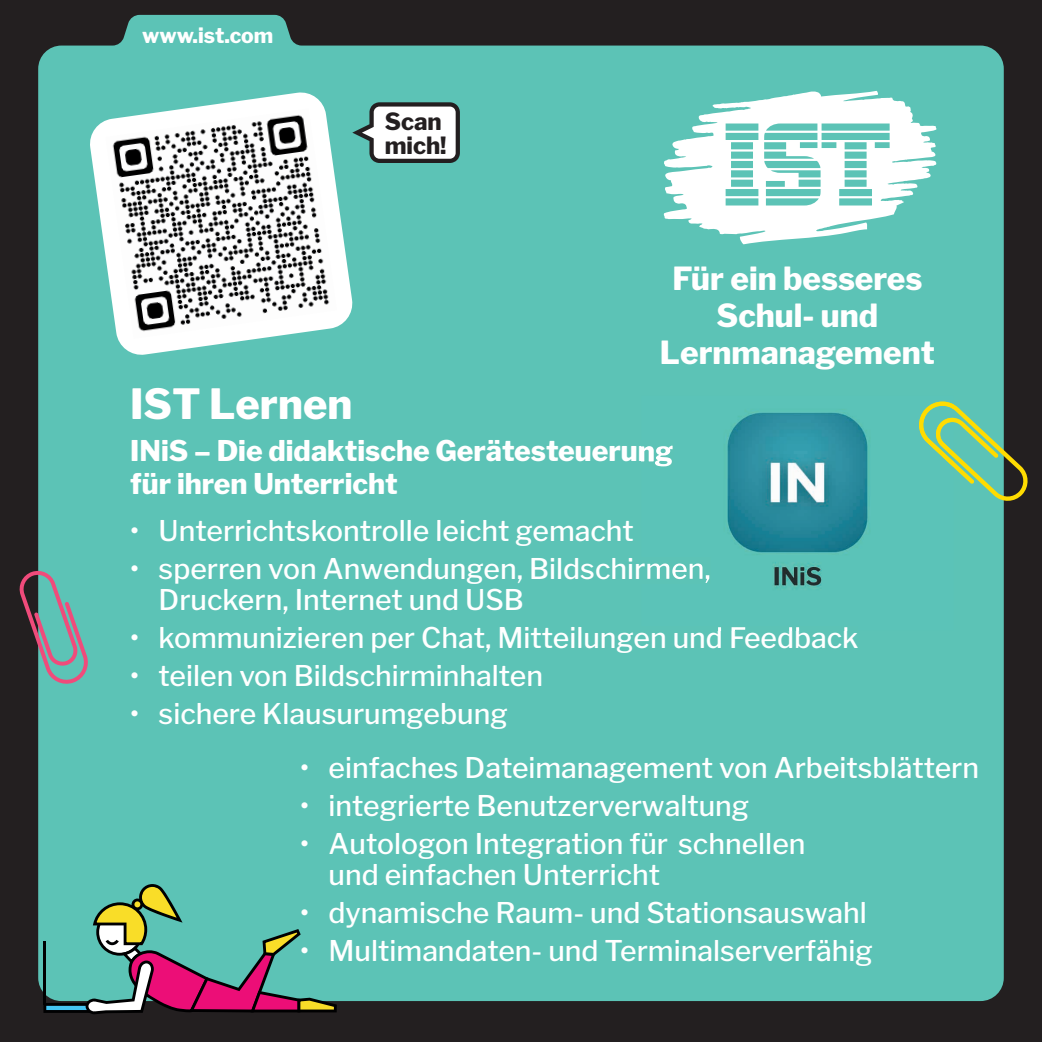
<style>
.page{position:relative;width:1042px;height:1042px;background:#231f20}
.page>*{position:absolute;margin:0;border:0;box-sizing:border-box;transform-origin:0 0}
.t1{font:800 41.3px "Libre Franklin";color:#fff}
.t2{font:800 31.68px/36.9px "Libre Franklin";color:#fff;text-align:center}
.t3{font:500 28.35px/31.5px "Libre Franklin";color:#fff}
.t4{font:800 28.35px/33.1px "Libre Franklin";color:#fff}
.t5{font:800 23.62px/23.6px "Libre Franklin";color:#231f20}
.t6{font:800 21px "Libre Franklin";color:#fff}
</style>
<div class="page">
<div style="left:38px;top:15px;width:966px;height:986px;background:#5cc3b6"></div>
<svg style="left:664px;top:91px;width:272px;height:153px;background:#b8e4df"></svg>
<svg style="left:354px;top:102px;width:106px;height:61px"></svg>
<svg style="left:88px;top:91px;width:266px;height:265px;background:#88d3c9"></svg>
<svg style="left:954px;top:399px;width:74px;height:104px"></svg>
<svg style="left:19px;top:569px;width:72px;height:117px"></svg>
<img style="left:105px;top:109px;width:232px;height:230px">
<img style="left:641px;top:396px;width:313px;height:234px">
<img style="left:916px;top:401px;width:38px;height:66px">
<img style="left:641px;top:558px;width:70px;height:26px">
<img style="left:641px;top:627px;width:217px;height:3px">
<img style="left:641px;top:440px;width:32px;height:26px">
<svg style="left:43px;top:884px;width:294px;height:130px;background:#6f9994"></svg>
<p class="t6" style="left:142px;top:23px;width:133px">www.ist.com</p>
<p class="t5" style="left:385px;top:110px;width:63px">Scan mich!</p>
<h1 class="t1" style="left:130px;top:379px;width:223px">IST Lernen</h1>
<p class="t2" style="left:660px;top:260px;width:276px">Für ein besseres<br>Schul- und<br>Lernmanagement</p>
<p class="t4" style="left:130px;top:435px;width:544px">INiS – Die didaktische Gerätesteuerung für ihren Unterricht</p>
<p class="t3" style="left:130px;top:515px;width:505px">• Unterrichtskontrolle leicht gemacht</p>
<p class="t3" style="left:159px;top:553px;width:553px;text-indent:-28px">• sperren von Anwendungen, Bildschirmen,<br>Druckern, Internet und USB</p>
<p class="t3" style="left:130px;top:622px;width:730px">• kommunizieren per Chat, Mitteilungen und Feedback</p>
<p class="t3" style="left:130px;top:660px;width:414px">• teilen von Bildschirminhalten</p>
<p class="t3" style="left:130px;top:698px;width:379px">• sichere Klausurumgebung</p>
<p class="t3" style="left:300px;top:752px;width:680px">• einfaches Dateimanagement von Arbeitsblättern</p>
<p class="t3" style="left:300px;top:790px;width:451px">• integrierte Benutzerverwaltung</p>
<p class="t3" style="left:328px;top:828px;width:478px;text-indent:-28px">• Autologon Integration für schnellen und einfachen Unterricht</p>
<p class="t3" style="left:300px;top:897px;width:568px">• dynamische Raum- und Stationsauswahl</p>
<p class="t3" style="left:300px;top:935px;width:574px">• Multimandaten- und Terminalserverfähig</p>
</div>
